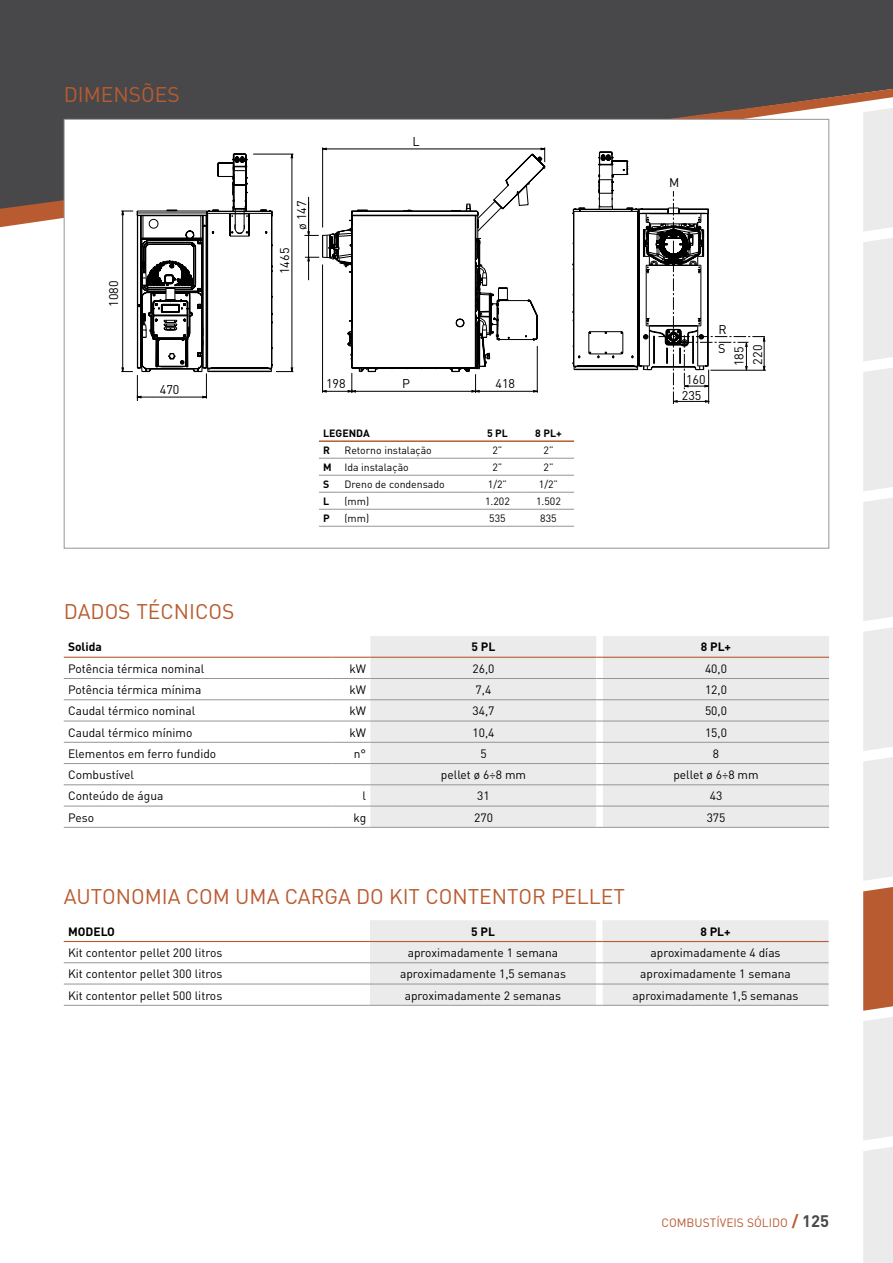
<style>
.page{position:relative;width:893px;height:1263px;background:#fff}
.page>*{position:absolute;margin:0;border:0;box-sizing:border-box;transform-origin:0 0}
.t1{font:21px "DIN";color:#b95b30}
.t2{font:12.6px/19px "DIN";color:#000}
.t3{font:12.45px "DIN";color:#000}
.t4{font:12px "DIN";color:#000}
.t5{font:700 12px "DIN";color:#000}
.t6{font:12px "DIN";color:#b95b30}
.t7{font:10.5px "DIN";color:#000}
.t8{font:700 10.5px "DIN";color:#000}
.s1{font-weight:700}
.s2{font-weight:700;font-size:16.5px}
.s3{font-weight:700;font-size:16.5px;color:#48484a}
</style>
<div class="page">
<div style="left:0;top:0;width:893px;height:87px;background:#48484a"></div>
<svg style="left:0;top:87px;width:893px;height:140px;fill:#48484a"></svg>
<svg style="left:0;top:209px;width:1px;height:19px"></svg>
<svg style="left:863px;top:106px;width:30px;height:1157px"></svg>
<div style="left:64px;top:119px;width:765px;height:429px;background:#fff"></div>
<svg style="left:319px;top:458px;width:21px;height:1px"></svg>
<hr style="left:340px;top:458px;width:132px;height:1px;background:#939598">
<hr style="left:472px;top:458px;width:51px;height:1px;background:#939598">
<hr style="left:523px;top:458px;width:51px;height:1px;background:#939598">
<svg style="left:319px;top:475px;width:21px;height:1px"></svg>
<hr style="left:340px;top:475px;width:132px;height:1px;background:#939598">
<hr style="left:472px;top:475px;width:51px;height:1px;background:#939598">
<hr style="left:523px;top:475px;width:51px;height:1px;background:#939598">
<svg style="left:319px;top:492px;width:21px;height:1px"></svg>
<hr style="left:340px;top:492px;width:132px;height:1px;background:#939598">
<hr style="left:472px;top:492px;width:51px;height:1px;background:#939598">
<hr style="left:523px;top:492px;width:51px;height:1px;background:#939598">
<svg style="left:319px;top:509px;width:21px;height:1px"></svg>
<hr style="left:340px;top:509px;width:132px;height:1px;background:#939598">
<hr style="left:472px;top:509px;width:51px;height:1px;background:#939598">
<hr style="left:523px;top:509px;width:51px;height:1px;background:#939598">
<svg style="left:319px;top:526px;width:21px;height:1px"></svg>
<hr style="left:340px;top:526px;width:132px;height:1px;background:#939598">
<hr style="left:472px;top:526px;width:51px;height:1px;background:#939598">
<hr style="left:523px;top:526px;width:51px;height:1px;background:#939598">
<hr style="left:319px;top:440px;width:21px;height:2px;background:#b95b30">
<hr style="left:340px;top:440px;width:132px;height:2px;background:#b95b30">
<hr style="left:472px;top:440px;width:51px;height:2px;background:#b95b30">
<hr style="left:523px;top:440px;width:51px;height:2px;background:#b95b30">
<svg style="left:121px;top:147px;width:424px;height:226px"></svg>
<svg style="left:136px;top:153px;width:409px;height:248px"></svg>
<svg style="left:572px;top:151px;width:194px;height:253px"></svg>
<hr style="left:64px;top:678px;width:268px;height:1px;background:#939598">
<hr style="left:332px;top:678px;width:38px;height:1px;background:#939598">
<hr style="left:64px;top:721px;width:268px;height:1px;background:#939598">
<hr style="left:332px;top:721px;width:38px;height:1px;background:#939598">
<hr style="left:64px;top:742px;width:268px;height:1px;background:#939598">
<hr style="left:332px;top:742px;width:38px;height:1px;background:#939598">
<hr style="left:64px;top:763px;width:268px;height:1px;background:#939598">
<hr style="left:332px;top:763px;width:38px;height:1px;background:#939598">
<hr style="left:64px;top:784px;width:268px;height:1px;background:#939598">
<hr style="left:332px;top:784px;width:38px;height:1px;background:#939598">
<hr style="left:64px;top:806px;width:268px;height:1px;background:#939598">
<hr style="left:332px;top:806px;width:38px;height:1px;background:#939598">
<hr style="left:64px;top:827px;width:268px;height:1px;background:#939598">
<hr style="left:332px;top:827px;width:38px;height:1px;background:#939598">
<hr style="left:64px;top:657px;width:268px;height:1px;background:#b95b30">
<hr style="left:332px;top:657px;width:38px;height:1px;background:#b95b30">
<svg style="left:370px;top:636px;width:459px;height:192px"></svg>
<hr style="left:603px;top:657px;width:226px;height:1px;background:#b95b30">
<hr style="left:64px;top:699px;width:268px;height:1px;background:#939598">
<hr style="left:332px;top:699px;width:38px;height:1px;background:#939598">
<hr style="left:64px;top:962px;width:306px;height:1px;background:#939598">
<hr style="left:64px;top:984px;width:306px;height:1px;background:#939598">
<hr style="left:64px;top:941px;width:306px;height:1px;background:#b95b30">
<hr style="left:64px;top:1005px;width:306px;height:1px;background:#939598">
<svg style="left:370px;top:920px;width:459px;height:86px"></svg>
<hr style="left:602px;top:1005px;width:227px;height:1px;background:#939598">
<hr style="left:370px;top:962px;width:226px;height:1px;background:#939598">
<hr style="left:370px;top:984px;width:226px;height:1px;background:#939598">
<hr style="left:370px;top:1005px;width:226px;height:1px;background:#939598">
<hr style="left:370px;top:941px;width:226px;height:1px;background:#b95b30">
<h1 class="t1" style="left:64px;top:81px;width:118px">DIMENSÕES</h1>
<p class="t3" style="left:106px;top:307px;width:28px;rotate:-90deg">1080</p>
<p class="t2" style="left:160px;top:380px;width:21px">470</p>
<p class="t3" style="left:294px;top:230px;width:31px;rotate:-90deg">ø 147</p>
<p class="t3" style="left:277px;top:274px;width:28px;rotate:-90deg">1465</p>
<p class="t2" style="left:413px;top:132px;width:9px">L</p>
<p class="t2" style="left:326px;top:374px;width:21px">198</p>
<p class="t2" style="left:402px;top:373px;width:9px">P</p>
<p class="t2" style="left:496px;top:374px;width:21px">418</p>
<p class="t8" style="left:323px;top:426px;width:48px">LEGENDA</p>
<p class="t8" style="left:487px;top:426px;width:22px">5 PL</p>
<p class="t8" style="left:535px;top:426px;width:28px">8 PL+</p>
<p class="t8" style="left:323px;top:443px;width:7px">R</p>
<p class="t7" style="left:344px;top:444px;width:89px">Retorno instalação</p>
<p class="t7" style="left:492px;top:444px;width:12px">2”</p>
<p class="t7" style="left:543px;top:444px;width:12px">2”</p>
<p class="t7" style="left:323px;top:461px;width:87px"><span class="s1">M</span> Ida instalação</p>
<p class="t7" style="left:492px;top:461px;width:12px">2”</p>
<p class="t7" style="left:543px;top:461px;width:12px">2”</p>
<p class="t8" style="left:323px;top:477px;width:7px">S</p>
<p class="t7" style="left:344px;top:478px;width:102px">Dreno de condensado</p>
<p class="t7" style="left:488px;top:478px;width:21px">1/2”</p>
<p class="t7" style="left:539px;top:478px;width:21px">1/2”</p>
<p class="t8" style="left:323px;top:494px;width:8px">L</p>
<p class="t7" style="left:344px;top:495px;width:26px">(mm)</p>
<p class="t7" style="left:485px;top:495px;width:26px">1.202</p>
<p class="t7" style="left:536px;top:495px;width:26px">1.502</p>
<p class="t8" style="left:323px;top:511px;width:8px">P</p>
<p class="t7" style="left:344px;top:512px;width:26px">(mm)</p>
<p class="t7" style="left:489px;top:512px;width:18px">535</p>
<p class="t7" style="left:540px;top:512px;width:18px">835</p>
<p class="t2" style="left:669px;top:172px;width:12px">M</p>
<p class="t2" style="left:686px;top:370px;width:21px">160</p>
<p class="t2" style="left:682px;top:386px;width:21px">235</p>
<p class="t2" style="left:718px;top:320px;width:10px">r<br>S</p>
<p class="t3" style="left:731px;top:366px;width:21px;rotate:-90deg">185</p>
<p class="t3" style="left:750px;top:364px;width:21px;rotate:-90deg">220</p>
<h1 class="t1" style="left:64px;top:598px;width:28px">Dados</h1>
<h1 class="t1" style="left:136px;top:598px;width:65px">técnicos</h1>
<p class="t5" style="left:68px;top:639px;width:35px">Solida</p>
<p class="t5" style="left:472px;top:639px;width:25px">5 PL</p>
<p class="t5" style="left:701px;top:639px;width:32px">8 PL+</p>
<p class="t4" style="left:68px;top:661px;width:138px">Potência térmica nominal</p>
<p class="t4" style="left:349px;top:661px;width:18px">kW</p>
<p class="t4" style="left:472px;top:661px;width:23px">26,0</p>
<p class="t4" style="left:705px;top:661px;width:23px">40,0</p>
<p class="t4" style="left:68px;top:682px;width:135px">Potência térmica mínima</p>
<p class="t4" style="left:349px;top:682px;width:18px">kW</p>
<p class="t4" style="left:476px;top:682px;width:17px">7,4</p>
<p class="t4" style="left:705px;top:682px;width:23px">12,0</p>
<p class="t4" style="left:68px;top:703px;width:129px">Caudal térmico nominal</p>
<p class="t4" style="left:349px;top:703px;width:18px">kW</p>
<p class="t4" style="left:472px;top:703px;width:23px">34,7</p>
<p class="t4" style="left:705px;top:703px;width:23px">50,0</p>
<p class="t4" style="left:68px;top:725px;width:126px">Caudal térmico mínimo</p>
<p class="t4" style="left:349px;top:725px;width:18px">kW</p>
<p class="t4" style="left:472px;top:725px;width:23px">10,4</p>
<p class="t4" style="left:705px;top:725px;width:23px">15,0</p>
<p class="t4" style="left:68px;top:746px;width:150px">Elementos em ferro fundido</p>
<p class="t4" style="left:354px;top:746px;width:14px">n°</p>
<p class="t4" style="left:480px;top:746px;width:8px">5</p>
<p class="t4" style="left:713px;top:746px;width:8px">8</p>
<p class="t4" style="left:68px;top:767px;width:67px">Combustível</p>
<p class="t4" style="left:441px;top:767px;width:87px">pellet ø 6÷8 mm</p>
<p class="t4" style="left:673px;top:767px;width:87px">pellet ø 6÷8 mm</p>
<p class="t4" style="left:68px;top:788px;width:97px">Conteúdo de água</p>
<p class="t4" style="left:363px;top:788px;width:5px">l</p>
<p class="t4" style="left:477px;top:788px;width:14px">31</p>
<p class="t4" style="left:710px;top:788px;width:14px">43</p>
<p class="t4" style="left:68px;top:810px;width:28px">Peso</p>
<p class="t4" style="left:353px;top:810px;width:14px">kg</p>
<p class="t4" style="left:474px;top:810px;width:20px">270</p>
<p class="t4" style="left:707px;top:810px;width:20px">375</p>
<h1 class="t1" style="left:64px;top:884px;width:563px">AUTON OMIA COM UMA CARGA DO KIT CONTENTOR PELLET</h1>
<p class="t5" style="left:68px;top:923px;width:48px">MODELO</p>
<p class="t5" style="left:471px;top:923px;width:25px">5 PL</p>
<p class="t5" style="left:700px;top:923px;width:32px">8 PL+</p>
<p class="t4" style="left:68px;top:945px;width:156px">Kit contentor pellet 200 litros</p>
<p class="t4" style="left:408px;top:945px;width:152px">aproximadamente 1 semana</p>
<p class="t4" style="left:650px;top:945px;width:132px">aproximadamente 4 días</p>
<p class="t4" style="left:68px;top:966px;width:156px">Kit contentor pellet 300 litros</p>
<p class="t4" style="left:400px;top:966px;width:167px">aproximadamente 1,5 semanas</p>
<p class="t4" style="left:640px;top:966px;width:152px">aproximadamente 1 semana</p>
<p class="t4" style="left:68px;top:988px;width:156px">Kit contentor pellet 500 litros</p>
<p class="t4" style="left:405px;top:988px;width:158px">aproximadamente 2 semanas</p>
<p class="t4" style="left:633px;top:988px;width:167px">aproximadamente 1,5 semanas</p>
<p class="t6" style="left:661px;top:1215px;width:169px">COMBUSTÍVEIS SÓLIDO <span class="s2">/</span> <span class="s3">125</span></p>
</div>
